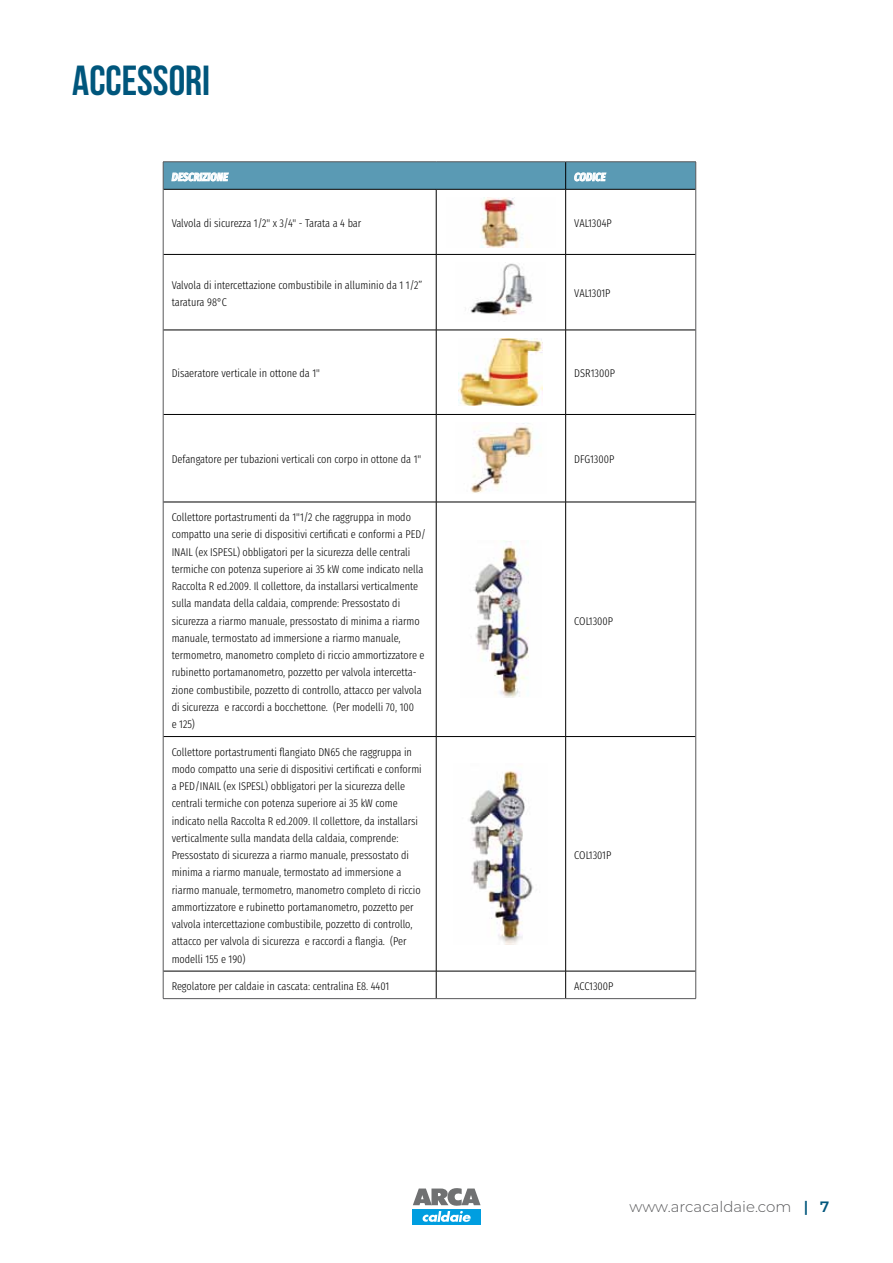
<style>
.page{position:relative;width:893px;height:1263px;background:#fff}
.page>*{position:absolute;margin:0;border:0;box-sizing:border-box;transform-origin:0 0}
.t1{font:700 42px "Bebas Neue";color:#00567c}
.t2{font:300 15px "Montserrat";color:#58585a}
.t3{font:300 11.25px/17.2px "Fira Sans Compressed";color:#000}
.t4{font:italic 600 11.25px "Fira Sans Compressed";letter-spacing:.01em;color:#fff}
.s1{font-weight:600;color:#00567c}
</style>
<div class="page">
<svg style="left:164px;top:190px;width:401px;height:808px"></svg>
<svg style="left:566px;top:190px;width:129px;height:808px"></svg>
<hr style="left:163px;top:189px;width:273px;height:1px;background:#000">
<hr style="left:436px;top:189px;width:130px;height:1px;background:#000">
<hr style="left:436px;top:189px;width:1px;height:65px;background:#000">
<hr style="left:566px;top:189px;width:130px;height:1px;background:#000">
<hr style="left:565px;top:189px;width:1px;height:65px;background:#000">
<hr style="left:163px;top:254px;width:273px;height:1px;background:#000">
<hr style="left:436px;top:254px;width:130px;height:1px;background:#000">
<hr style="left:436px;top:255px;width:1px;height:75px;background:#000">
<hr style="left:566px;top:254px;width:130px;height:1px;background:#000">
<hr style="left:565px;top:255px;width:1px;height:75px;background:#000">
<hr style="left:163px;top:330px;width:273px;height:1px;background:#000">
<hr style="left:436px;top:330px;width:130px;height:1px;background:#000">
<hr style="left:436px;top:330px;width:1px;height:84px;background:#000">
<hr style="left:566px;top:330px;width:130px;height:1px;background:#000">
<hr style="left:565px;top:330px;width:1px;height:84px;background:#000">
<hr style="left:163px;top:414px;width:273px;height:1px;background:#000">
<hr style="left:436px;top:414px;width:130px;height:1px;background:#000">
<hr style="left:436px;top:415px;width:1px;height:87px;background:#000">
<hr style="left:566px;top:414px;width:130px;height:1px;background:#000">
<hr style="left:565px;top:415px;width:1px;height:87px;background:#000">
<hr style="left:163px;top:502px;width:273px;height:1px;background:#000">
<hr style="left:436px;top:502px;width:130px;height:1px;background:#000">
<hr style="left:436px;top:502px;width:1px;height:234px;background:#000">
<hr style="left:566px;top:502px;width:130px;height:1px;background:#000">
<hr style="left:565px;top:502px;width:1px;height:234px;background:#000">
<hr style="left:163px;top:736px;width:273px;height:1px;background:#000">
<hr style="left:436px;top:736px;width:130px;height:1px;background:#000">
<hr style="left:436px;top:737px;width:1px;height:234px;background:#000">
<hr style="left:566px;top:736px;width:130px;height:1px;background:#000">
<hr style="left:565px;top:737px;width:1px;height:234px;background:#000">
<hr style="left:163px;top:971px;width:273px;height:1px;background:#000">
<hr style="left:436px;top:971px;width:130px;height:1px;background:#000">
<svg style="left:436px;top:971px;width:1px;height:27px"></svg>
<hr style="left:566px;top:971px;width:130px;height:1px;background:#000">
<svg style="left:565px;top:971px;width:1px;height:27px"></svg>
<hr style="left:163px;top:189px;width:1px;height:65px;background:#58585a">
<hr style="left:695px;top:189px;width:1px;height:65px;background:#58585a">
<hr style="left:163px;top:254px;width:1px;height:76px;background:#58585a">
<hr style="left:695px;top:254px;width:1px;height:76px;background:#58585a">
<hr style="left:163px;top:330px;width:1px;height:84px;background:#58585a">
<hr style="left:695px;top:330px;width:1px;height:84px;background:#58585a">
<hr style="left:163px;top:414px;width:1px;height:88px;background:#58585a">
<hr style="left:695px;top:414px;width:1px;height:88px;background:#58585a">
<hr style="left:163px;top:502px;width:1px;height:234px;background:#58585a">
<hr style="left:695px;top:502px;width:1px;height:234px;background:#58585a">
<hr style="left:163px;top:736px;width:1px;height:235px;background:#58585a">
<hr style="left:695px;top:736px;width:1px;height:235px;background:#58585a">
<svg style="left:163px;top:971px;width:1px;height:27px"></svg>
<svg style="left:695px;top:971px;width:1px;height:27px"></svg>
<hr style="left:163px;top:998px;width:273px;height:1px;background:#58585a">
<hr style="left:436px;top:998px;width:130px;height:1px;background:#58585a">
<hr style="left:566px;top:998px;width:130px;height:1px;background:#58585a">
<svg style="left:163px;top:162px;width:533px;height:27px;background:#5f9bb4"></svg>
<svg style="left:171px;top:217px;width:191px;height:13px"></svg>
<img style="left:446px;top:198px;width:110px;height:49px">
<svg style="left:573px;top:217px;width:39px;height:13px"></svg>
<svg style="left:171px;top:279px;width:251px;height:12px"></svg>
<svg style="left:171px;top:297px;width:57px;height:10px"></svg>
<img style="left:456px;top:263px;width:90px;height:58px">
<svg style="left:573px;top:287px;width:38px;height:13px"></svg>
<svg style="left:172px;top:368px;width:148px;height:12px"></svg>
<img style="left:459px;top:338px;width:84px;height:68px">
<svg style="left:574px;top:369px;width:41px;height:9px"></svg>
<svg style="left:172px;top:454px;width:249px;height:13px"></svg>
<img style="left:455px;top:423px;width:91px;height:70px">
<svg style="left:574px;top:455px;width:41px;height:9px"></svg>
<svg style="left:171px;top:511px;width:255px;height:81px"></svg>
<svg style="left:171px;top:598px;width:249px;height:45px"></svg>
<svg style="left:171px;top:650px;width:254px;height:81px"></svg>
<img style="left:460px;top:541px;width:82px;height:157px">
<svg style="left:574px;top:616px;width:39px;height:9px"></svg>
<svg style="left:171px;top:745px;width:250px;height:81px"></svg>
<svg style="left:171px;top:833px;width:238px;height:44px"></svg>
<svg style="left:171px;top:884px;width:250px;height:81px"></svg>
<img style="left:454px;top:763px;width:94px;height:181px">
<svg style="left:574px;top:850px;width:38px;height:10px"></svg>
<svg style="left:172px;top:981px;width:217px;height:12px"></svg>
<svg style="left:573px;top:980px;width:41px;height:11px"></svg>
<div style="left:412px;top:1209px;width:68px;height:15px;background:#009ee0"></div>
<svg style="left:413px;top:1188px;width:67px;height:34px"></svg>
<h1 class="t1" style="left:72px;top:58px;width:139px">ACCESSORI</h1>
<p class="t4" style="left:172px;top:168px;width:58px">DESCRIZIONE</p>
<p class="t4" style="left:574px;top:168px;width:33px">CODICE</p>
<p class="t3" style="left:172px;top:215px;width:191px">Valvola di sicurezza 1/2" x 3/4" - Tarata a 4 bar</p>
<p class="t3" style="left:574px;top:215px;width:39px">VAL1304P</p>
<p class="t3" style="left:172px;top:276px;width:252px">Valvola di intercettazione combustibile in alluminio da 1 1/2” taratura 98°C</p>
<p class="t3" style="left:574px;top:285px;width:38px">VAL1301P</p>
<p class="t3" style="left:172px;top:365px;width:150px">Disaeratore verticale in ottone da 1"</p>
<p class="t3" style="left:574px;top:365px;width:42px">DSR1300P</p>
<p class="t3" style="left:172px;top:451px;width:251px">Defangatore per tubazioni verticali con corpo in ottone da 1"</p>
<p class="t3" style="left:574px;top:451px;width:42px">DFG1300P</p>
<p class="t3" style="left:172px;top:508px;width:256px">Collettore portastrumenti da 1"1/2 che raggruppa in modo compatto una serie di dispositivi certificati e conformi a PED / INAI L (ex ISPESL) obbligatori per la sicurezza delle centrali termiche con potenza superiore ai 35 kW come indicato nella Raccolta R ed.2009. I l collettore, da installarsi verticalmente sulla mandata della caldaia, comprende: Pressostato di sicurezza a riarmo manuale, pressostato di minima a riarmo manuale, termostato ad immersione a riarmo manuale, termometro, manometro completo di riccio ammortizzatore e rubinetto portamanometro, pozzetto per valvola intercetta&shy;zione combustibile, pozzetto di controllo, attacco per valvola di sicurezza e raccordi a bocchettone. (Per modelli 70, 100<br>e 125)</p>
<p class="t3" style="left:172px;top:743px;width:252px">Collettore portastrumenti flangiato DN 65 che raggruppa in modo compatto una serie di dispositivi certificati e conformi a PED /INAI L (ex ISPESL) obbligatori per la sicurezza delle centrali termiche con potenza superiore ai 35 kW come indicato nella Raccolta R ed.2009. I l collettore, da installarsi verticalmente sulla mandata della caldaia, comprende:<br>Pressostato di sicurezza a riarmo manuale, pressostato di minima a riarmo manuale, termostato ad immersione a riarmo manuale, termometro, manometro completo di riccio ammortizzatore e rubinetto portamanometro, pozzetto per valvola intercettazione combustibile, pozzetto di controllo, attacco per valvola di sicurezza e raccordi a flangia. (Per modelli 155 e 190)</p>
<p class="t3" style="left:574px;top:612px;width:40px">COL1300P</p>
<p class="t3" style="left:574px;top:846px;width:39px">COL1301P</p>
<p class="t3" style="left:172px;top:977px;width:219px">Regolatore per caldaie in cascata: centralina E8. 4401</p>
<p class="t3" style="left:574px;top:977px;width:39px">acc1300p</p>
<h2 class="t2" style="left:629px;top:1196px;width:201px">www.arcacaldaie.com <span class="s1">| 7</span></h2>
</div>
